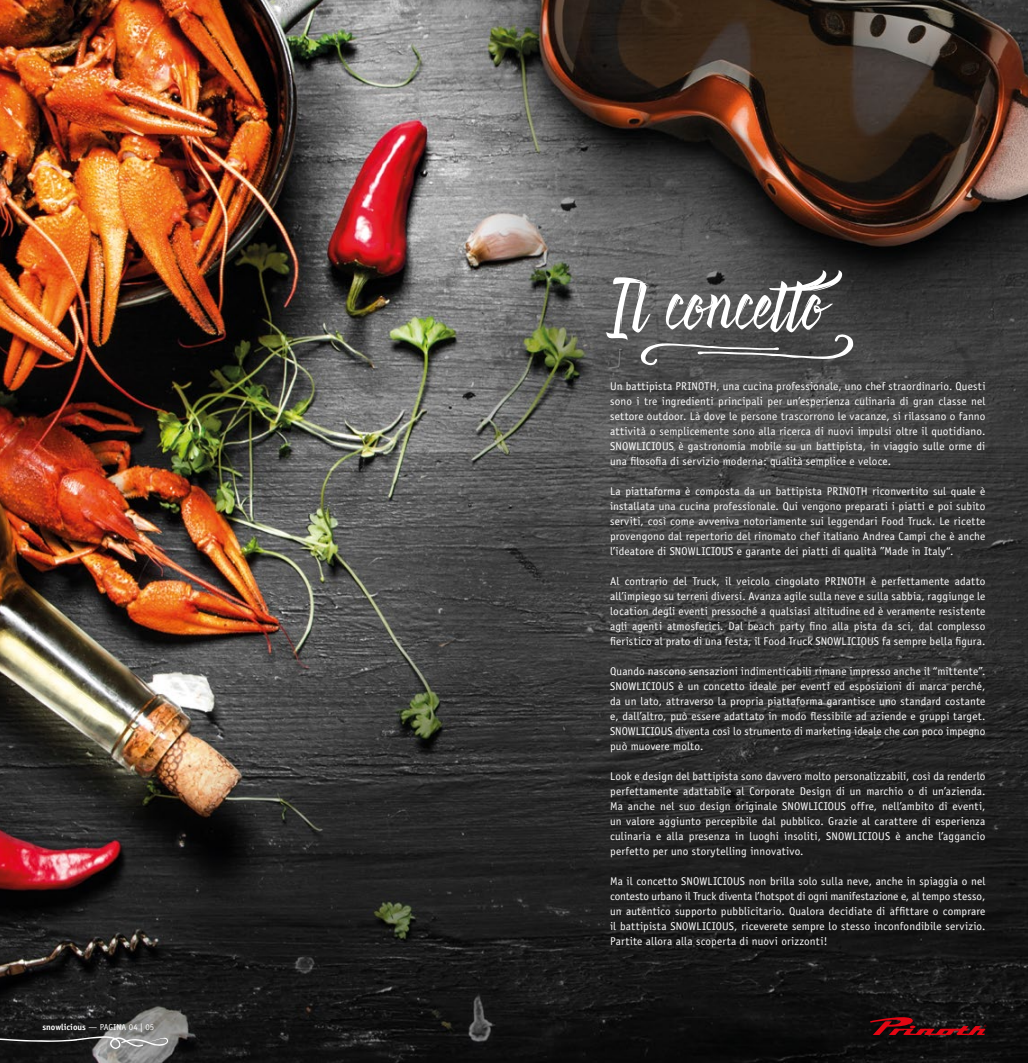
<style>
.page{position:relative;width:1028px;height:1063px;background:#fff}
.page>*{position:absolute;margin:0;border:0;box-sizing:border-box;transform-origin:0 0}
.t1{font:92.75px "Absolute";letter-spacing:.01em;color:#fff}
.t2{font:11.25px/15px "Officina Sans";letter-spacing:.015em;color:#fff;text-align:justify}
.t3{font:8.75px "Officina Sans";color:#fff}
.s1{font-weight:700}
</style>
<div class="page">
<img style="left:0;top:0;width:1028px;height:1063px">
<svg style="left:870px;top:1013px;width:116px;height:22px;background:#4c1014"></svg>
<svg style="left:0;top:1036px;width:168px;height:13px;background:#626261"></svg>
<svg style="left:640px;top:334px;width:213px;height:31px;background:#5f5f5f"></svg>
<p class="t3" style="left:43px;top:1022px;width:113px"><span class="s1">snowlicious</span> — PAGINA 04 | 05</p>
<h1 class="t1" style="left:603px;top:258px;width:224px">Il concetto</h1>
<p class="t2" style="left:610px;top:379px;width:377px">Un battipista PRINOTH, una cucina professionale, uno chef straordinario. Questi sono i tre ingredienti principali per un’esperienza culinaria di gran classe nel settore outdoor. Là dove le persone trascorrono le vacanze, si rilassano o fanno attività o semplicemente sono alla ricerca di nuovi impulsi oltre il quotidiano.<br>SNOWLICIOUS è gastronomia mobile su un battipista, in viaggio sulle orme di una filosofia di servizio moderna: qualità semplice e veloce.</p>
<p class="t2" style="left:610px;top:484px;width:377px">La piattaforma è composta da un battipista PRINOTH riconvertito sul quale è installata una cucina professionale. Qui vengono preparati i piatti e poi subito serviti, così come avveniva notoriamente sui leggendari Food Truck. Le ricette provengono dal repertorio del rinomato chef italiano Andrea Campi che è anche l’ideatore di SNOWLICIOUS e garante dei piatti di qualità ”Made in Italy“.</p>
<p class="t2" style="left:610px;top:574px;width:377px">Al contrario del Truck, il veicolo cingolato PRINOTH è perfettamente adatto all’impiego su terreni diversi. Avanza agile sulla neve e sulla sabbia, raggiunge le location degli eventi pressoché a qualsiasi altitudine ed è veramente resistente agli agenti atmosferici. Dal beach party fino alla pista da sci, dal complesso fieristico al prato di una festa, il Food Truck SNOWLICIOUS fa sempre bella figura.</p>
<p class="t2" style="left:610px;top:664px;width:377px">Quando nascono sensazioni indimenticabili rimane impresso anche il “mittente”.<br>SNOWLICIOUS è un concetto ideale per eventi ed esposizioni di marca perché, da un lato, attraverso la propria piattaforma garantisce uno standard costante e, dall’altro, può essere adattato in modo flessibile ad aziende e gruppi target.<br>SNOWLICIOUS diventa così lo strumento di marketing ideale che con poco impegno può muovere molto.</p>
<p class="t2" style="left:610px;top:769px;width:377px">Look e design del battipista sono davvero molto personalizzabili, così da renderlo perfettamente adattabile al Corporate Design di un marchio o di un’azienda.<br>Ma anche nel suo design originale SNOWLICIOUS offre, nell’ambito di eventi, un valore aggiunto percepibile dal pubblico. Grazie al carattere di esperienza culinaria e alla presenza in luoghi insoliti, SNOWLICIOUS è anche l’aggancio perfetto per uno storytelling innovativo.</p>
<p class="t2" style="left:610px;top:874px;width:377px">Ma il concetto SNOWLICIOUS non brilla solo sulla neve, anche in spiaggia o nel contesto urbano il Truck diventa l’hotspot di ogni manifestazione e, al tempo stesso, un autentico supporto pubblicitario. Qualora decidiate di affittare o comprare il battipista SNOWLICIOUS, riceverete sempre lo stesso inconfondibile servizio.<br>Partite allora alla scoperta di nuovi orizzonti!</p>
</div>
